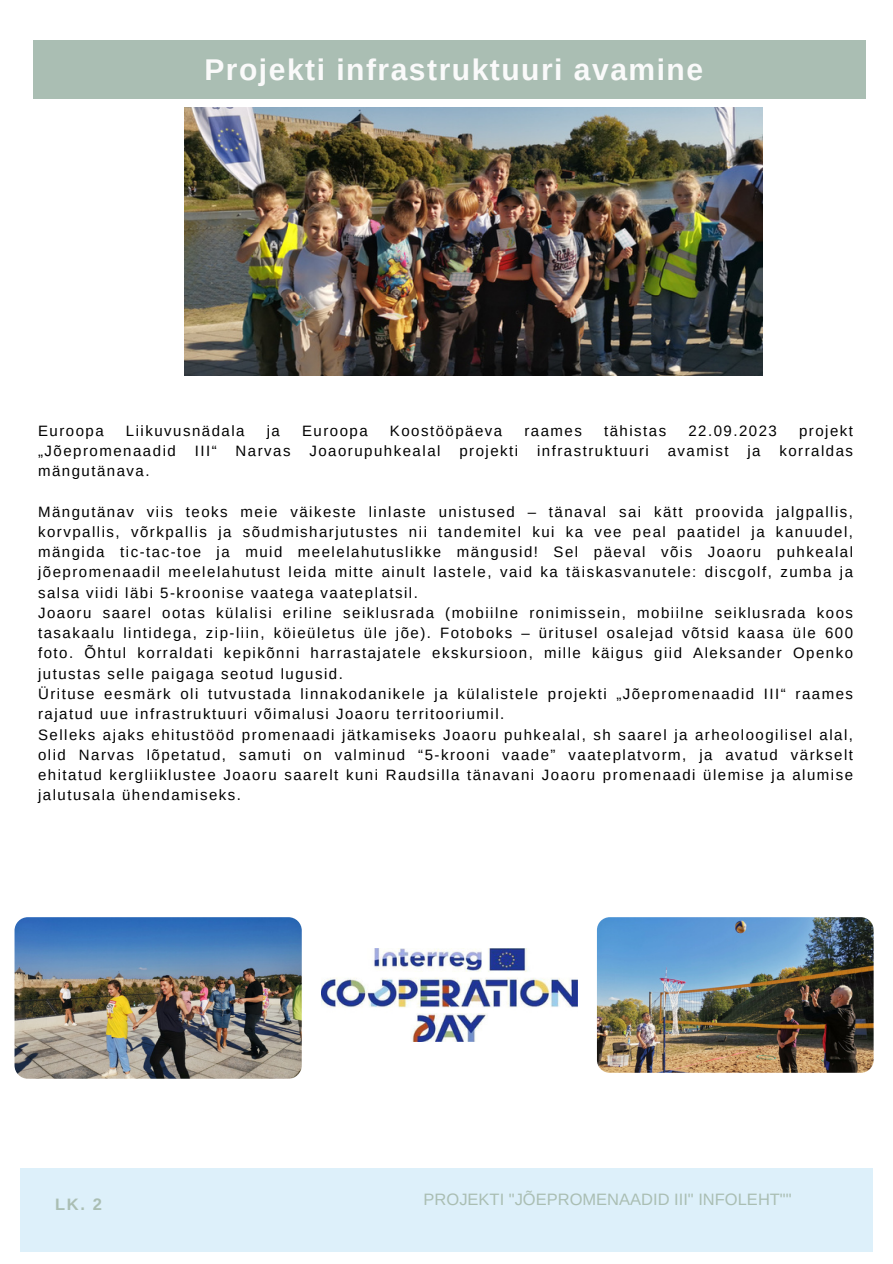
<style>
.page{position:relative;width:893px;height:1264px;background:#fff}
.page>*{position:absolute;margin:0;border:0;box-sizing:border-box;transform-origin:0 0}
.t1{font:700 30px "Arimo";letter-spacing:.05em;color:#fafafa}
.t2{font:16.5px "Arimo";color:#aabeb3}
.t3{font:700 16.5px "Arimo";color:#aabeb3}
.t4{font:15px/20.2px "Arimo";letter-spacing:.1em;color:#000;text-align:justify}
</style>
<div class="page">
<div style="left:20px;top:1168px;width:852px;height:83px;background:#ddf0fa"></div>
<img style="left:185px;top:108px;width:577px;height:268px">
<div style="left:34px;top:40px;width:831px;height:59px;background:#aabeb3"></div>
<img style="left:597px;top:917px;width:276px;height:155px;border-radius:13px">
<img style="left:15px;top:917px;width:287px;height:161px;border-radius:13px">
<img style="left:321px;top:948px;width:256px;height:93px">
<p class="t1" style="left:204px;top:53px;width:500px">Projekti infrastruktuuri avamine</p>
<p class="t4" style="left:38px;top:420px;width:67px">Euroopa</p>
<p class="t4" style="left:126px;top:420px;width:120px">Liikuvusnädala</p>
<p class="t4" style="left:267px;top:420px;width:15px">ja</p>
<p class="t4" style="left:302px;top:420px;width:67px">Euroopa</p>
<p class="t4" style="left:390px;top:420px;width:114px">Koostööpäeva</p>
<p class="t4" style="left:524px;top:420px;width:59px">raames</p>
<p class="t4" style="left:604px;top:420px;width:64px">tähistas</p>
<p class="t4" style="left:688px;top:420px;width:90px">22.09.2023</p>
<p class="t4" style="left:799px;top:420px;width:55px">projekt</p>
<p class="t4" style="left:38px;top:440px;width:139px">„Jõepromenaadid</p>
<p class="t4" style="left:195px;top:440px;width:23px">III“</p>
<p class="t4" style="left:235px;top:440px;width:56px">Narvas</p>
<p class="t4" style="left:309px;top:440px;width:133px">Joaorupuhkealal</p>
<p class="t4" style="left:459px;top:440px;width:60px">projekti</p>
<p class="t4" style="left:537px;top:440px;width:113px">infrastruktuuri</p>
<p class="t4" style="left:667px;top:440px;width:62px">avamist</p>
<p class="t4" style="left:747px;top:440px;width:15px">ja</p>
<p class="t4" style="left:779px;top:440px;width:75px">korraldas</p>
<p class="t4" style="left:38px;top:461px;width:113px">mängutänava.</p>
<p class="t4" style="left:38px;top:501px;width:816px">Mängutänav viis teoks meie väikeste linlaste unistused – tänaval sai kätt proovida jalgpallis, korvpallis, võrkpallis ja sõudmisharjutustes nii tandemitel kui ka vee peal paatidel ja kanuudel, mängida tic-tac-toe ja muid meelelahutuslikke mängusid! Sel päeval võis Joaoru puhkealal jõepromenaadil meelelahutust leida mitte ainult lastele, vaid ka täiskasvanutele: discgolf, zumba ja salsa viidi läbi 5-kroonise vaatega vaateplatsil.</p>
<p class="t4" style="left:38px;top:602px;width:816px">Joaoru saarel ootas külalisi eriline seiklusrada (mobiilne ronimissein, mobiilne seiklusrada koos tasakaalu lintidega, zip-liin, köieületus üle jõe). Fotoboks – üritusel osalejad võtsid kaasa üle 600 foto. Õhtul korraldati kepikõnni harrastajatele ekskursioon, mille käigus giid Aleksander Openko jutustas selle paigaga seotud lugusid.</p>
<p class="t4" style="left:38px;top:683px;width:816px">Ürituse eesmärk oli tutvustada linnakodanikele ja külalistele projekti „Jõepromenaadid III“ raames rajatud uue infrastruktuuri võimalusi Joaoru territooriumil.</p>
<p class="t4" style="left:38px;top:724px;width:816px">Selleks ajaks ehitustööd promenaadi jätkamiseks Joaoru puhkealal, sh saarel ja arheoloogilisel alal, olid Narvas lõpetatud, samuti on valminud “5-krooni vaade” vaateplatvorm, ja avatud värkselt ehitatud kergliiklustee Joaoru saarelt kuni Raudsilla tänavani Joaoru promenaadi ülemise ja alumise jalutusala ühendamiseks.</p>
<p class="t3" style="left:55px;top:1194px;width:49px">LK. 2</p>
<p class="t2" style="left:423px;top:1189px;width:369px">PROJEKTI "JÕEPROMENAADID III" INFOLEHT""</p>
</div>
